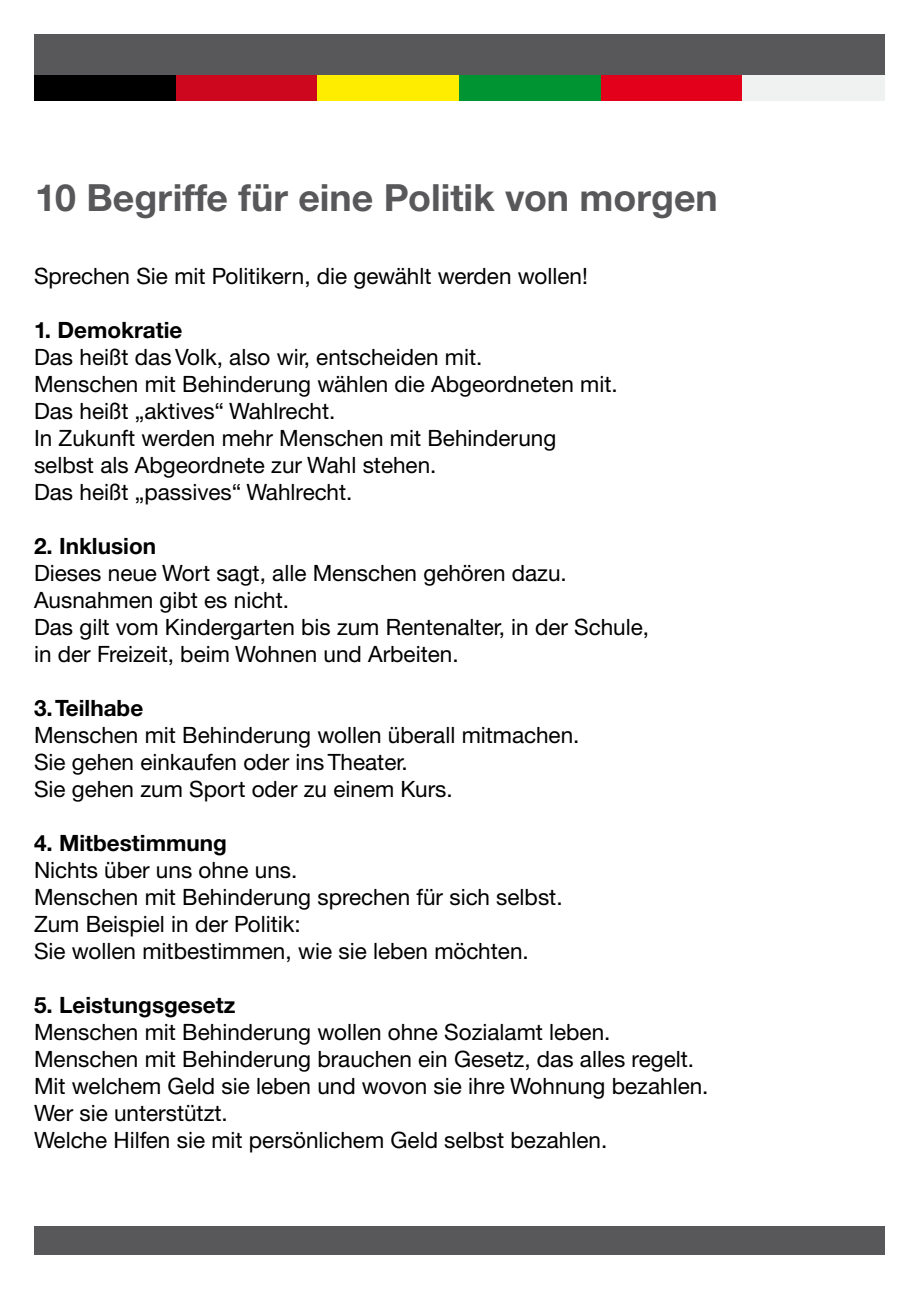
<style>
.page{position:relative;width:919px;height:1289px;background:#fff}
.page>*{position:absolute;margin:0;border:0;box-sizing:border-box;transform-origin:0 0}
.t1{font:700 37.5px "Helvetica Neue CE";color:#58585a}
.t2{font:22.5px/27px "Helvetica Neue CE";color:#000}
.t3{font:700 22.5px "Helvetica Neue CE";color:#000}
</style>
<div class="page">
<div style="left:34px;top:1226px;width:850px;height:28px;background:#58585a"></div>
<div style="left:34px;top:34px;width:850px;height:57px;background:#58585a"></div>
<div style="left:34px;top:75px;width:142px;height:26px;background:#000"></div>
<div style="left:176px;top:75px;width:141px;height:26px;background:#cd071e"></div>
<div style="left:317px;top:75px;width:142px;height:26px;background:#ffed00"></div>
<div style="left:459px;top:75px;width:142px;height:26px;background:#009532"></div>
<div style="left:601px;top:75px;width:141px;height:26px;background:#e2001a"></div>
<div style="left:742px;top:75px;width:142px;height:26px;background:#f0f1f1"></div>
<h1 class="t1" style="left:35px;top:174px;width:684px">10 Begriffe für eine Politik von morgen</h1>
<p class="t2" style="left:34px;top:263px;width:555px">Sprechen Sie mit Politikern, die gewählt werden wollen!</p>
<p class="t3" style="left:34px;top:316px;width:150px">1. Demokratie</p>
<p class="t2" style="left:34px;top:344px;width:585px">Das heißt das Volk, also wir, entscheiden mit.<br>Menschen mit Behinderung wählen die Abgeordneten mit.<br>Das heißt „aktives“ Wahlrecht.<br>In Zukunft werden mehr Menschen mit Behinderung selbst als Abgeordnete zur Wahl stehen.<br>Das heißt „passives“ Wahlrecht.</p>
<p class="t3" style="left:34px;top:532px;width:124px">2. Inklusion</p>
<p class="t2" style="left:34px;top:560px;width:616px">Dieses neue Wort sagt, alle Menschen gehören dazu.<br>Ausnahmen gibt es nicht.<br>Das gilt vom Kindergarten bis zum Rentenalter, in der Schule, in der Freizeit, beim Wohnen und Arbeiten.</p>
<p class="t3" style="left:34px;top:694px;width:111px">3. Teilhabe</p>
<p class="t2" style="left:34px;top:722px;width:547px">Menschen mit Behinderung wollen überall mitmachen.<br>Sie gehen einkaufen oder ins Theater.<br>Sie gehen zum Sport oder zu einem Kurs.</p>
<p class="t3" style="left:34px;top:829px;width:194px">4. Mitbestimmung</p>
<p class="t2" style="left:34px;top:857px;width:530px">Nichts über uns ohne uns.<br>Menschen mit Behinderung sprechen für sich selbst.<br>Zum Beispiel in der Politik:<br>Sie wollen mitbestimmen, wie sie leben möchten.</p>
<p class="t3" style="left:34px;top:991px;width:203px">5. Leistungsgesetz</p>
<p class="t2" style="left:34px;top:1019px;width:676px">Menschen mit Behinderung wollen ohne Sozialamt leben.<br>Menschen mit Behinderung brauchen ein Gesetz, das alles regelt.<br>Mit welchem Geld sie leben und wovon sie ihre Wohnung bezahlen.<br>Wer sie unterstützt.<br>Welche Hilfen sie mit persönlichem Geld selbst bezahlen.</p>
</div>
